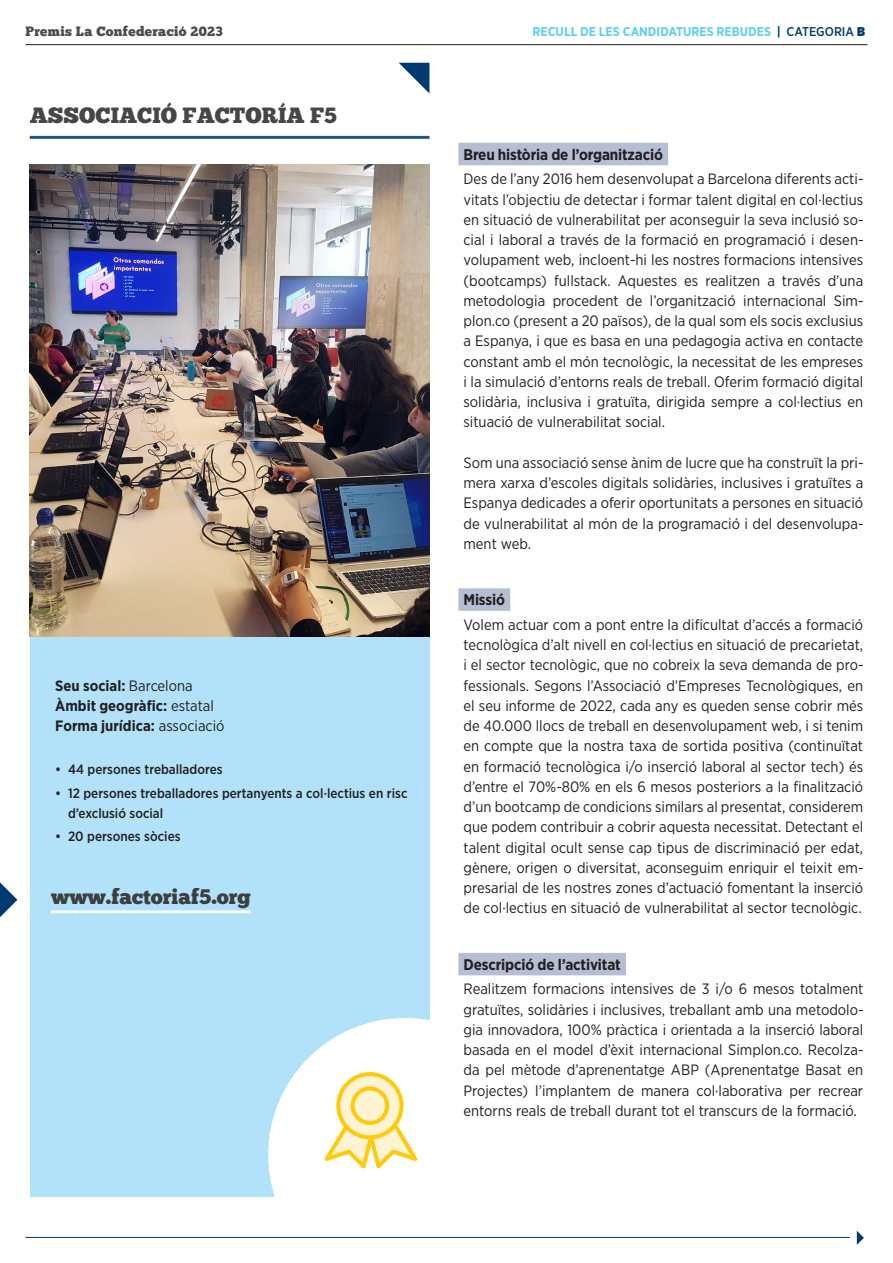
<style>
.page{position:relative;width:893px;height:1263px;background:#fff}
.page>*{position:absolute;margin:0;border:0;box-sizing:border-box;transform-origin:0 0}
._07_Entitat{font:22.05px "Chunk Five";color:#454647}
._03_WEB{font:21px "Chunk Five";color:#3e3e3f}
._01_TITOLET_BLAU_B{font:700 15.45px "Gotham Narrow";letter-spacing:-.01em;color:#231f20}
.t1{font:15px/20.2px "Gotham Narrow";color:#231f20;text-align:justify}
.SEU_SOCIAL{font:700 15px "Gotham Narrow";color:#231f20}
.t2{font:500 13.5px/19.5px "Gotham Narrow";color:#231f20}
.t3{font:13.5px "Chunk Five";letter-spacing:.02em;color:#4b4c4d}
.t4{font:700 12.75px "Gotham Narrow";color:#5fcdf5}
.s1{color:#003b70}
.s2{font-weight:500;color:#003b70}
.s3{font-weight:900;color:#003b70}
.s4{font-weight:400}
</style>
<div class="page">
<hr style="left:26px;top:1237px;width:824px;height:1px;background:#003b70">
<div style="left:30px;top:617px;width:399px;height:580px;background:#b1e2f9"></div>
<svg style="left:399px;top:63px;width:30px;height:30px"></svg>
<hr style="left:26px;top:44px;width:841px;height:1px;background:#231f20">
<svg style="left:857px;top:1231px;width:7px;height:14px"></svg>
<hr style="left:30px;top:136px;width:399px;height:3px;background:#235584">
<hr style="left:51px;top:910px;width:200px;height:3px;background:#fff">
<div style="left:458px;top:143px;width:210px;height:22px;background:#b5bed2"></div>
<div style="left:458px;top:588px;width:52px;height:23px;background:#b5bed2"></div>
<div style="left:458px;top:953px;width:168px;height:22px;background:#b5bed2"></div>
<svg style="left:0;top:882px;width:17px;height:35px"></svg>
<img style="left:30px;top:164px;width:399px;height:473px">
<svg style="left:268px;top:1017px;width:162px;height:180px"></svg>
<p class="t3" style="left:26px;top:24px;width:199px">Premis La Confederació 2023</p>
<p class="t4" style="left:533px;top:24px;width:334px">RECULL DE LES CANDIDATURES REBUDES <span class="s1">|</span> <span class="s2">CATEGORIA</span> <span class="s3">B</span></p>
<p class="_07_Entitat" style="left:30px;top:102px;width:309px">ASSOCIACIÓ FACTORÍA F5</p>
<p class="SEU_SOCIAL" style="left:55px;top:676px;width:139px">Seu social: <span class="s4">Barcelona</span></p>
<p class="SEU_SOCIAL" style="left:55px;top:696px;width:160px">Àmbit geogràfic: <span class="s4">estatal</span></p>
<p class="SEU_SOCIAL" style="left:55px;top:717px;width:171px">Forma jurídica: <span class="s4">associació</span></p>
<p class="t2" style="left:55px;top:760px;width:169px">• 44 persones treballadores</p>
<p class="t2" style="left:68px;top:783px;width:341px;text-indent:-13px">• 12 persones treballadores pertanyents a col·lectius en risc d’exclusió social</p>
<p class="t2" style="left:55px;top:827px;width:127px">• 20 persones sòcies</p>
<p class="_03_WEB" style="left:51px;top:884px;width:201px">www.factoriaf5.org</p>
<p class="_01_TITOLET_BLAU_B" style="left:463px;top:145px;width:201px">Breu història de l’organització</p>
<p class="t1" style="left:463px;top:169px;width:402px">Des de l’any 2016 hem desenvolupat a Barcelona diferents acti&shy;vitats l’objectiu de detectar i formar talent digital en col·lectius en situació de vulnerabilitat per aconseguir la seva inclusió so&shy;cial i laboral a través de la formació en programació i desen&shy;volupament web, incloent-hi les nostres formacions intensives (bootcamps) fullstack. Aquestes es realitzen a través d’una metodologia procedent de l’organització internacional Sim&shy;plon.co (present a 20 països), de la qual som els socis exclusius a Espanya, i que es basa en una pedagogia activa en contacte constant amb el món tecnològic, la necessitat de les empreses i la simulació d’entorns reals de treball. Oferim formació digital solidària, inclusiva i gratuïta, dirigida sempre a col·lectius en situació de vulnerabilitat social.</p>
<p class="t1" style="left:463px;top:452px;width:402px">Som una associació sense ànim de lucre que ha construït la pri&shy;mera xarxa d’escoles digitals solidàries, inclusives i gratuïtes a Espanya dedicades a oferir oportunitats a persones en situació de vulnerabilitat al món de la programació i del desenvolupa&shy;ment web.</p>
<p class="_01_TITOLET_BLAU_B" style="left:463px;top:590px;width:43px">Missió</p>
<p class="t1" style="left:463px;top:614px;width:402px">Volem actuar com a pont entre la dificultat d’accés a formació tecnològica d’alt nivell en col·lectius en situació de precarietat, i el sector tecnològic, que no cobreix la seva demanda de pro&shy;fessionals. Segons l’Associació d’Empreses Tecnològiques, en el seu informe de 2022, cada any es queden sense cobrir més de 40.000 llocs de treball en desenvolupament web, i si tenim en compte que la nostra taxa de sortida positiva (continuïtat en formació tecnològica i/o inserció laboral al sector tech) és d’entre el 70%-80% en els 6 mesos posteriors a la finalització d’un bootcamp de condicions similars al presentat, considerem que podem contribuir a cobrir aquesta necessitat. Detectant el talent digital ocult sense cap tipus de discriminació per edat, gènere, origen o diversitat, aconseguim enriquir el teixit em&shy;presarial de les nostres zones d’actuació fomentant la inserció de col·lectius en situació de vulnerabilitat al sector tecnològic.</p>
<p class="_01_TITOLET_BLAU_B" style="left:463px;top:955px;width:159px">Descripció de l’activitat</p>
<p class="t1" style="left:463px;top:979px;width:402px">Realitzem formacions intensives de 3 i/o 6 mesos totalment gratuïtes, solidàries i inclusives, treballant amb una metodolo&shy;gia innovadora, 100% pràctica i orientada a la inserció laboral basada en el model d’èxit internacional Simplon.co. Recolza&shy;da pel mètode d’aprenentatge ABP (Aprenentatge Basat en Projectes) l’implantem de manera col·laborativa per recrear entorns reals de treball durant tot el transcurs de la formació.</p>
</div>
